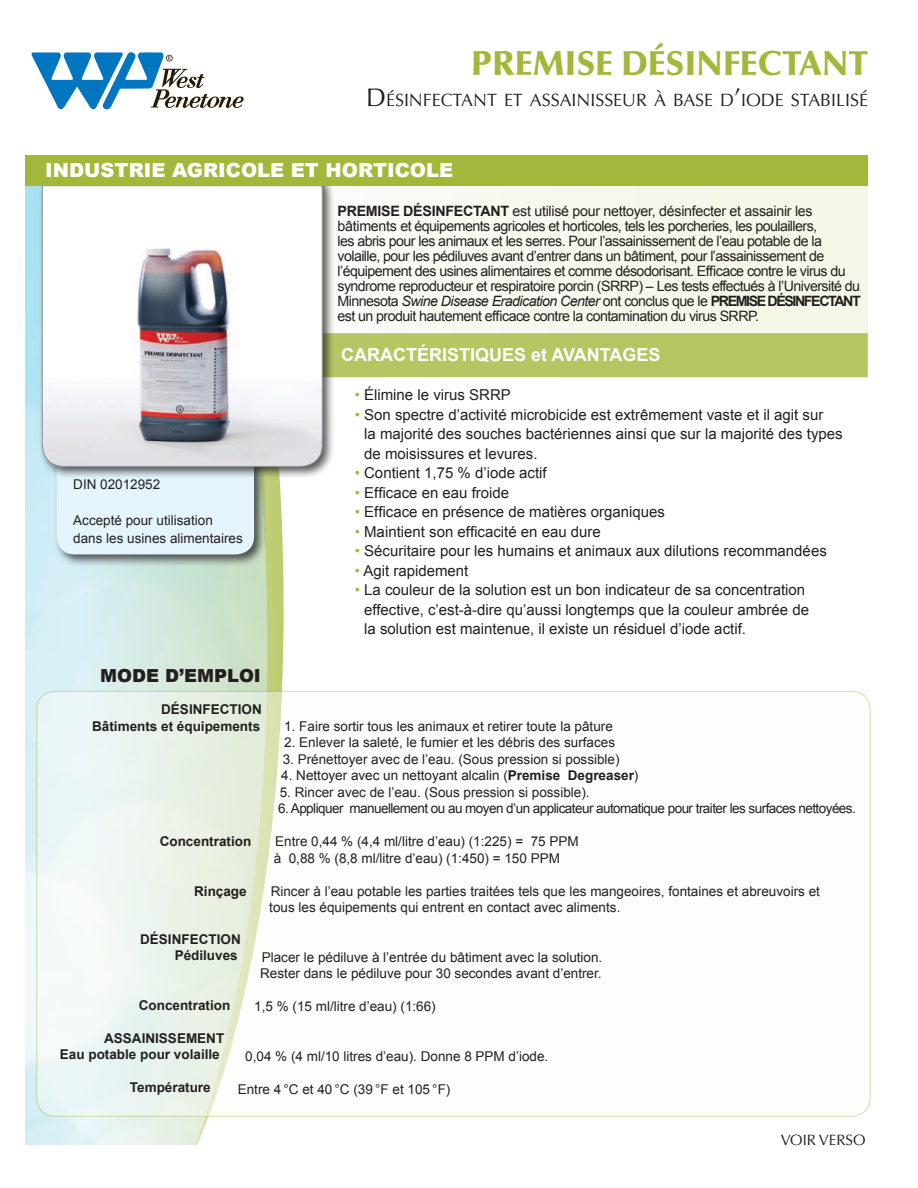
<style>
.page{position:relative;width:918px;height:1188px;background:#fff}
.page>*{position:absolute;margin:0;border:0;box-sizing:border-box;transform-origin:0 0}
.t1{font:900 34.5px "Optima";color:#a2b83a}
.t2{font:900 19.5px "Arial";color:#fff}
.t3{font:700 18px "Arial";color:#fff}
.t4{font:900 18px "Arial";color:#231f20}
.t5{font:17.85px "Optima";color:#231f20}
.t6{font:15px/19.5px "Arial";color:#231f20}
.t7{font:15px "Optima";color:#231f20}
.t8{font:14.25px/15px "Arial";letter-spacing:-.04em;color:#231f20}
.t9{font:13.5px/16.5px "Arial";color:#231f20}
.t10{font:700 13.5px/16.5px "Arial";color:#231f20;text-align:right}
.t11{font:13.5px "Arial";letter-spacing:-.04em;color:#231f20}
.s1{font-size:25.5px}
.s2{font-weight:700}
.s3{font-style:italic}
.s4{color:#a2b83a}
</style>
<div class="page">
<div style="left:70px;top:174px;width:798px;height:203px;background:#f6f8ec"></div>
<div style="left:320px;top:333px;width:548px;height:44px;background:#b4c661;border:2px solid #a2b83a"></div>
<img style="left:25px;top:186px;width:243px;height:959px">
<svg style="left:32px;top:52px;width:212px;height:57px"></svg>
<svg style="left:37px;top:691px;width:833px;height:425px"></svg>
<div style="left:53px;top:444px;width:214px;height:123px;background:#231f20;opacity:.75"></div>
<div style="left:57px;top:447px;width:197px;height:107px;background:#e5f5fd;border-radius:18px"></div>
<div style="left:39px;top:165px;width:297px;height:314px;background:#231f20;opacity:.75"></div>
<img style="left:42px;top:187px;width:280px;height:279px">
<div style="left:25px;top:155px;width:843px;height:31px;background:#a2b83a"></div>
<h1 class="t1" style="left:471px;top:43px;width:398px">PREMISE DÉSINFECTANT</h1>
<h3 class="t5" style="left:366px;top:89px;width:503px"><span class="s1">D</span>ÉSINFECTANT ET ASSAINISSEUR À BASE D<span class="s1">’</span>IODE STABILISÉ</h3>
<h2 class="t2" style="left:45px;top:156px;width:409px">INDUSTRIE AGRICOLE ET HORTICOLE</h2>
<p class="t8" style="left:338px;top:204px;width:525px"><span class="s2">PREMISE DÉSINFECTANT</span> est utilisé pour nettoyer, désinfecter et assainir les bâtiments et équipements agricoles et horticoles, tels les porcheries, les poulaillers,<br>les abris pour les animaux et les serres. Pour l’assainissement de l’eau potable de la volaille, pour les pédiluves avant d’entrer dans un bâtiment, pour l’assainissement de l’équipement des usines alimentaires et comme désodorisant. Efficace contre le virus du syndrome reproducteur et respiratoire porcin (SRRP) – Les tests effectués à l’Université du Minnesota <span class="s3">Swine Disease Eradication Center</span> ont conclus que le <span class="s2">PREMISE DÉSINFECTANT </span>est un produit hautement efficace contre la contamination du virus SRRP.</p>
<p class="t9" style="left:73px;top:476px;width:89px">DIN 02012952</p>
<p class="t9" style="left:73px;top:512px;width:171px;line-height:18px">Accepté pour utilisation dans les usines alimentaires</p>
<h3 class="t4" style="left:100px;top:663px;width:162px">MODE D’EMPLOI</h3>
<h3 class="t3" style="left:341px;top:343px;width:321px">CARACTÉRISTIQUES et AVANTAGES</h3>
<p class="t6" style="left:355px;top:386px;width:158px"><span class="s4">•</span> Élimine le virus SRRP</p>
<p class="t6" style="left:364px;top:405px;width:480px;text-indent:-9px"><span class="s4">•</span> Son spectre d’activité microbicide est extrêmement vaste et il agit sur<br>la majorité des souches bactériennes ainsi que sur la majorité des types de moisissures et levures.</p>
<p class="t6" style="left:355px;top:464px;width:194px"><span class="s4">•</span> Contient 1,75 % d’iode actif</p>
<p class="t6" style="left:355px;top:483px;width:156px"><span class="s4">•</span> Efficace en eau froide</p>
<p class="t6" style="left:355px;top:503px;width:312px"><span class="s4">•</span> Efficace en présence de matières organiques</p>
<p class="t6" style="left:355px;top:522px;width:248px"><span class="s4">•</span> Maintient son efficacité en eau dure</p>
<p class="t6" style="left:355px;top:542px;width:474px"><span class="s4">•</span> Sécuritaire pour les humains et animaux aux dilutions recommandées</p>
<p class="t6" style="left:355px;top:561px;width:115px"><span class="s4">•</span> Agit rapidement</p>
<p class="t6" style="left:364px;top:581px;width:446px;text-indent:-9px"><span class="s4">•</span> La couleur de la solution est un bon indicateur de sa concentration effective, c’est-à-dire qu’aussi longtemps que la couleur ambrée de la solution est maintenue, il existe un résiduel d’iode actif.</p>
<p class="t10" style="left:92px;top:702px;width:171px">DÉSINFECTION<br>Bâtiments et équipements</p>
<p class="t9" style="left:284px;top:718px;width:330px">1. Faire sortir tous les animaux et retirer toute la pâture</p>
<p class="t9" style="left:284px;top:734px;width:332px">2. Enlever la saleté, le fumier et les débris des surfaces</p>
<p class="t9" style="left:283px;top:751px;width:338px">3. Prénettoyer avec de l’eau. (Sous pression si possible)</p>
<p class="t9" style="left:281px;top:767px;width:359px">4. Nettoyer avec un nettoyant alcalin (<span class="s2">Premise Degreaser</span>)</p>
<p class="t9" style="left:280px;top:784px;width:311px">5. Rincer avec de l’eau. (Sous pression si possible).</p>
<p class="t11" style="left:278px;top:799px;width:579px">6. Appliquer manuellement ou au moyen d’un applicateur automatique pour traiter les surfaces nettoyées.</p>
<p class="t9" style="left:274px;top:833px;width:307px">Entre 0,44 % (4,4 ml/litre d’eau) (1:225) = 75 PPM à 0,88 % (8,8 ml/litre d’eau) (1:450) = 150 PPM</p>
<p class="t9" style="left:269px;top:883px;width:552px">Rincer à l’eau potable les parties traitées tels que les mangeoires, fontaines et abreuvoirs et tous les équipements qui entrent en contact avec aliments.</p>
<p class="t9" style="left:260px;top:949px;width:344px">Placer le pédiluve à l’entrée du bâtiment avec la solution.<br>Rester dans le pédiluve pour 30 secondes avant d’entrer.</p>
<p class="t9" style="left:254px;top:998px;width:183px">1,5 % (15 ml/litre d’eau) (1:66)</p>
<p class="t9" style="left:245px;top:1048px;width:305px">0,04 % (4 ml/10 litres d’eau). Donne 8 PPM d’iode.</p>
<p class="t9" style="left:238px;top:1081px;width:214px">Entre 4 °C et 40 °C (39 °F et 105 °F)</p>
<p class="t10" style="left:160px;top:834px;width:93px">Concentration</p>
<p class="t10" style="left:194px;top:883px;width:54px">Rinçage</p>
<p class="t10" style="left:140px;top:931px;width:102px">DÉSINFECTION<br>Pédiluves</p>
<p class="t10" style="left:139px;top:997px;width:93px">Concentration</p>
<p class="t10" style="left:60px;top:1030px;width:166px;text-align:left;text-indent:44px">ASSAINISSEMENT<br>Eau potable pour volaille</p>
<p class="t10" style="left:130px;top:1080px;width:82px">Température</p>
<p class="t7" style="left:781px;top:1132px;width:86px">VOIR VERSO</p>
</div>
